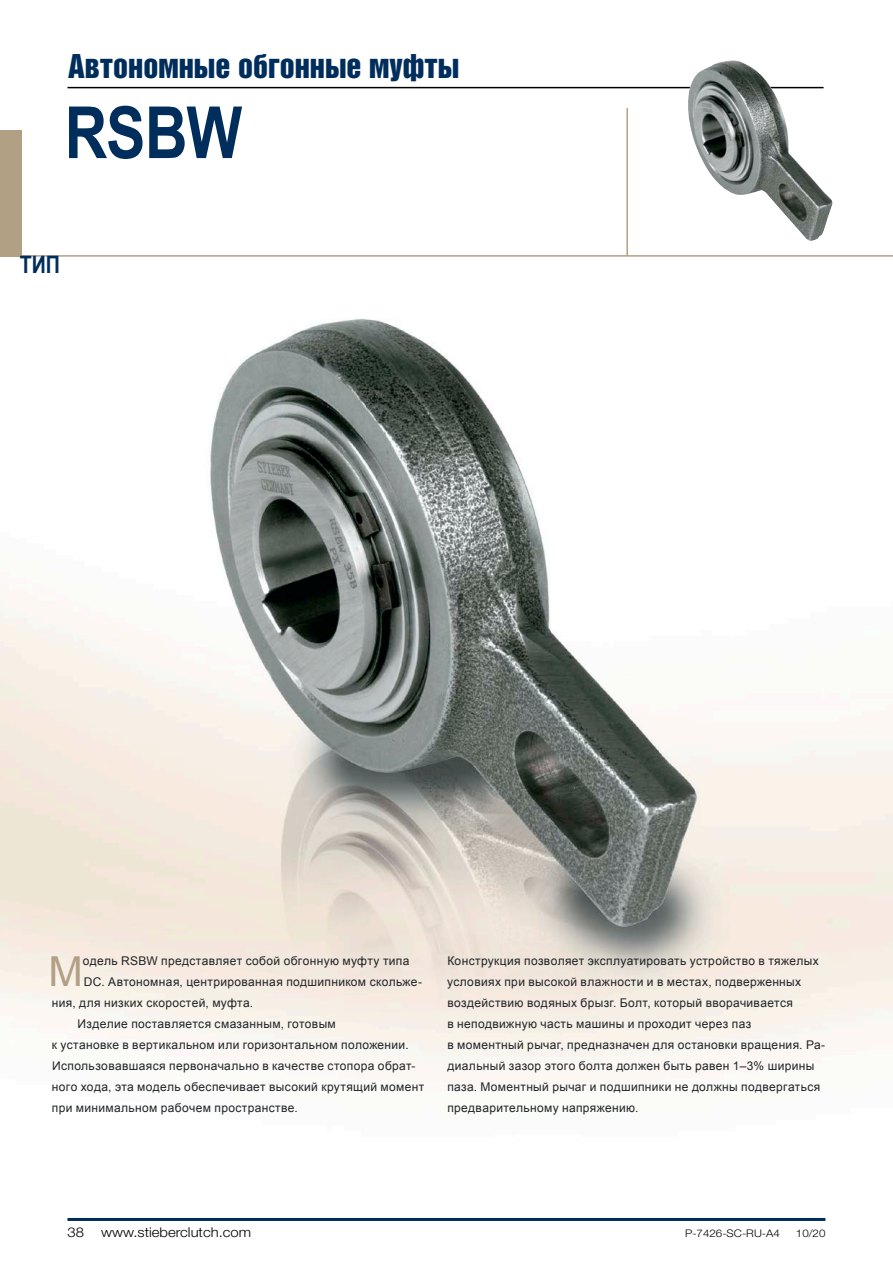
<style>
.page{position:relative;width:893px;height:1263px;background:#fff}
.page>*{position:absolute;margin:0;border:0;box-sizing:border-box;transform-origin:0 0}
.t1{font:700 72px "Arial Narrow";color:#002e5c}
.t2{font:41.4px "Arial";color:#b2a085}
.t3{font:30px "Helvetica Inserat LT Std";color:#002e5c}
.t4{font:700 24px "Arial Narrow";color:#002e5c}
.t5{font:300 13.5px "Helvetica Neue LT Std";color:#000;scale:1.1 1}
.t6{font:12px/21px "Arial";letter-spacing:.03em;color:#1f2427}
.t7{font:300 10.5px "Helvetica Neue LT Std";color:#000;scale:1.1 1}
</style>
<div class="page">
<hr style="left:68px;top:87px;width:756px;height:1px;background:#000">
<hr style="left:626px;top:108px;width:2px;height:148px;background:#b2a085">
<hr style="left:0;top:255px;width:893px;height:2px;background:#b2a085">
<div style="left:0;top:130px;width:21px;height:126px;background:#b2a085"></div>
<img style="left:686px;top:60px;width:147px;height:181px">
<img style="left:0;top:318px;width:893px;height:773px">
<hr style="left:68px;top:1218px;width:757px;height:3px;background:#002e5c">
<h3 class="t3" style="left:68px;top:48px;width:393px">Автономные обгонные муфты</h3>
<h1 class="t1" style="left:65px;top:78px;width:179px">RSBW</h1>
<h3 class="t4" style="left:20px;top:247px;width:42px">ТИП</h3>
<h2 class="t2" style="left:49px;top:945px;width:36px">М</h2>
<p class="t6" style="left:83px;top:951px;width:328px">одель RSBW представляет собой обгонную муфту типа</p>
<p class="t6" style="left:84px;top:972px;width:340px">DC. Автономная, центрированная подшипником скольже-</p>
<p class="t6" style="left:52px;top:993px;width:203px">ния, для низких скоростей, муфта.</p>
<p class="t6" style="left:78px;top:1014px;width:260px">Изделие поставляется смазанным, готовым</p>
<p class="t6" style="left:52px;top:1035px;width:358px">к установке в вертикальном или горизонтальном положении.</p>
<p class="t6" style="left:52px;top:1056px;width:365px">Использовавшаяся первоначально в качестве стопора обрат-</p>
<p class="t6" style="left:52px;top:1077px;width:374px">ного хода, эта модель обеспечивает высокий крутящий момент</p>
<p class="t6" style="left:52px;top:1098px;width:247px">при минимальном рабочем пространстве.</p>
<p class="t6" style="left:447px;top:951px;width:380px">Конструкция позволяет эксплуатировать устройство в тяжелых условиях при высокой влажности и в местах, подверженных воздействию водяных брызг. Болт, который вворачивается<br>в неподвижную часть машины и проходит через паз<br>в моментный рычаг, предназначен для остановки вращения. Ра&shy;диальный зазор этого болта должен быть равен 1–3% ширины паза. Моментный рычаг и подшипники не должны подвергаться предварительному напряжению.</p>
<p class="t5" style="left:68px;top:1223px;width:17px">38</p>
<p class="t5" style="left:101px;top:1223px;width:138px">www.stieberclutch.com</p>
<p class="t7" style="left:685px;top:1226px;width:88px">P-7426-SC-RU-A4</p>
<p class="t7" style="left:796px;top:1226px;width:28px">10/20</p>
</div>
